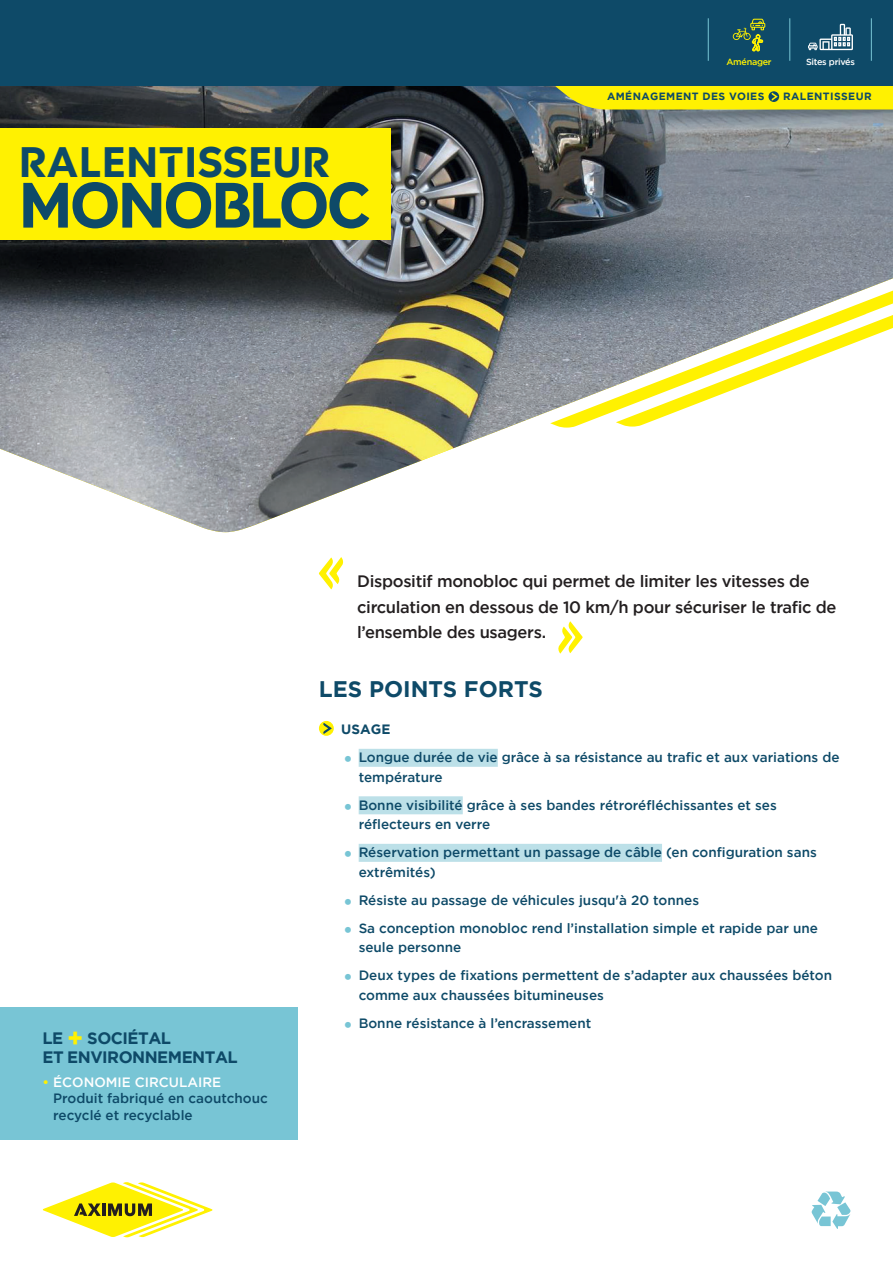
<style>
.page{position:relative;width:893px;height:1263px;background:#fff}
.page>*{position:absolute;margin:0;border:0;box-sizing:border-box;transform-origin:0 0}
.t1{font:700 63px "Colas";letter-spacing:-.03em;color:#0e4a68}
.t2{font:700 42px "Colas";letter-spacing:.03em;color:#0e4a68}
.t3{font:700 22.5px "Gotham";color:#0e4a68}
.t4{font:500 16.5px/25.5px "Gotham";letter-spacing:-.02em;color:#231f20}
.t5{font:700 16.5px/19.5px "Gotham";letter-spacing:-.03em;color:#0e4a68}
.t6{font:500 13.5px/19.5px "Gotham";color:#0e4a68}
.t7{font:700 13.5px "Gotham";color:#0e4a68}
.t8{font:700 10.5px "Gotham";letter-spacing:.04em;color:#0e4a68}
.t9{font:500 9px "Gotham";letter-spacing:-.03em;color:#fff}
.t10{font:500 9px "Gotham";letter-spacing:-.03em;color:#fff101}
.s1{font-size:25.5px;color:#fff101}
.s2{color:#fff101}
.s3{color:#fff}
</style>
<div class="page">
<img style="left:0;top:85px;width:893px;height:447px">
<svg style="left:550px;top:234px;width:343px;height:194px"></svg>
<div style="left:359px;top:749px;width:139px;height:18px;background:#bce0e8"></div>
<div style="left:359px;top:796px;width:104px;height:18px;background:#bce0e8"></div>
<div style="left:359px;top:844px;width:303px;height:18px;background:#bce0e8"></div>
<svg style="left:319px;top:721px;width:15px;height:15px"></svg>
<svg style="left:323px;top:723px;width:9px;height:11px"></svg>
<div style="left:0;top:128px;width:390px;height:112px;background:#fff101"></div>
<svg style="left:558px;top:621px;width:25px;height:33px"></svg>
<svg style="left:43px;top:1182px;width:169px;height:55px"></svg>
<svg style="left:812px;top:1191px;width:38px;height:38px"></svg>
<div style="left:0;top:0;width:893px;height:85px;background:#0e4a68"></div>
<svg style="left:543px;top:85px;width:350px;height:24px;background:#e5de10"></svg>
<svg style="left:319px;top:557px;width:25px;height:32px"></svg>
<hr style="left:789px;top:18px;width:1px;height:43px;background:#78c5d5">
<hr style="left:871px;top:18px;width:1px;height:43px;background:#78c5d5">
<hr style="left:708px;top:18px;width:1px;height:43px;background:#78c5d5">
<svg style="left:808px;top:24px;width:45px;height:26px"></svg>
<svg style="left:733px;top:19px;width:32px;height:32px"></svg>
<div style="left:0;top:1007px;width:298px;height:133px;background:#78c5d5"></div>
<p class="t10" style="left:726px;top:56px;width:47px">Aménager</p>
<p class="t9" style="left:806px;top:56px;width:50px">Sites privés</p>
<h2 class="t2" style="left:19px;top:138px;width:312px">RALENTISSEUR</h2>
<h1 class="t1" style="left:19px;top:170px;width:352px">MONOBLOC</h1>
<p class="t8" style="left:607px;top:90px;width:159px">AMÉNAGEMENT DES VOIES</p>
<p class="t8" style="left:783px;top:90px;width:90px">RALENTISSEUR</p>
<p class="t5" style="left:43px;top:1028px;width:197px">LE <span class="s1">+</span> SOCIÉTAL<br>ET ENVIRONNEMENTAL</p>
<p class="t6" style="left:53px;top:1074px;width:216px;line-height:16.2px;text-indent:-11px"><span class="s2">•</span> <span class="s3">ÉCONOMIE CIRCULAIRE<br></span>Produit fabriqué en caoutchouc recyclé et recyclable</p>
<p class="t4" style="left:357px;top:568px;width:481px">Dispositif monobloc qui permet de limiter les vitesses de circulation en dessous de 10 km/h pour sécuriser le trafic de l’ensemble des usagers.</p>
<h3 class="t3" style="left:319px;top:674px;width:225px">LES POINTS FORTS</h3>
<p class="t7" style="left:341px;top:720px;width:51px">USAGE</p>
<p class="t6" style="left:359px;top:748px;width:482px">Longue durée de vie grâce à sa résistance au trafic et aux variations de température</p>
<p class="t6" style="left:359px;top:795px;width:420px">Bonne visibilité grâce à ses bandes rétroréfléchissantes et ses réflecteurs en verre</p>
<p class="t6" style="left:359px;top:843px;width:460px">Réservation permettant un passage de câble (en configuration sans extrêmités)</p>
<p class="t6" style="left:359px;top:886px;width:461px;line-height:28px">Résiste au passage de véhicules jusqu'à 20 tonnes<br>Sa conception monobloc rend l’installation simple et rapide par une</p>
<p class="t6" style="left:359px;top:933px;width:475px;line-height:28px">seule personne<br>Deux types de fixations permettent de s’adapter aux chaussées béton</p>
<p class="t6" style="left:359px;top:981px;width:247px;line-height:28px">comme aux chaussées bitumineuses<br>Bonne résistance à l’encrassement</p>
</div>
